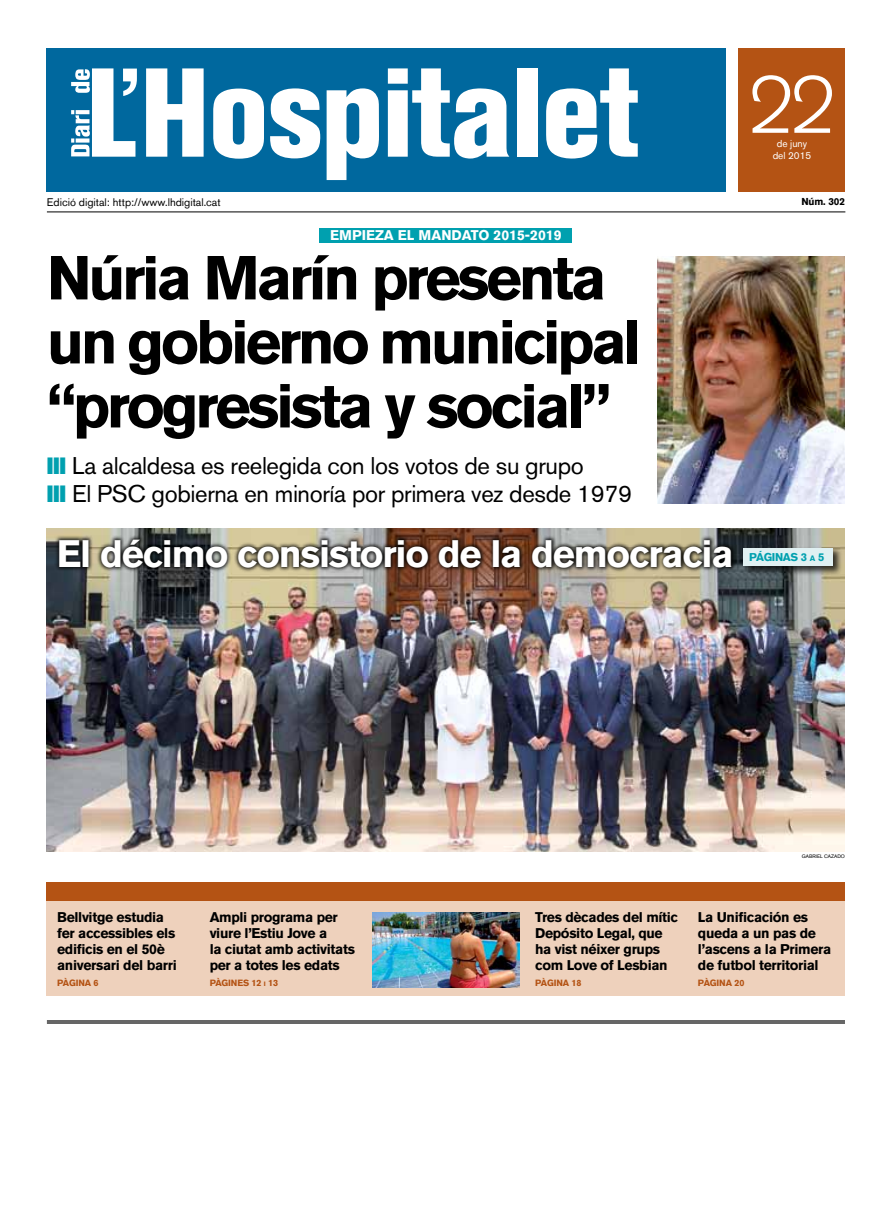
<style>
.page{position:relative;width:893px;height:1220px;background:#fff}
.page>*{position:absolute;margin:0;border:0;box-sizing:border-box;transform-origin:0 0}
.t1{font:300 80px "Akzidenz Grotesk BQ";color:#fff}
.t2{font:700 61.5px/64px "Akzidenz Grotesk BQ";letter-spacing:-.055em;color:#000}
.t3{font:700 38px "Akzidenz Grotesk BQ";letter-spacing:-.03em;color:#fff}
.t4{font:24px "Akzidenz Grotesk BQ";letter-spacing:-.015em;color:#000}
.t5{font:700 14px/16px "Akzidenz Grotesk BQ";letter-spacing:-.025em;color:#000}
.t6{font:700 14px "Akzidenz Grotesk BQ";color:#fff}
.t7{font:700 11.2px "Akzidenz Grotesk BQ";letter-spacing:-.03em;color:#00a0af}
.t8{font:11px "Akzidenz Grotesk BQ";color:#000}
.t9{font:10px/12px "Akzidenz Grotesk BQ";letter-spacing:-.005em;color:#fff;text-align:center}
.t10{font:700 10px "Akzidenz Grotesk BQ";letter-spacing:-.015em;color:#000}
.t11{font:700 9px "Akzidenz Grotesk BQ";letter-spacing:-.015em;color:#b45314}
.t12{font:5px "Akzidenz Grotesk BQ";color:#000}
.s1{font-size:7.9px}
.s2{font-size:6.3px}
</style>
<div class="page">
<hr style="left:47px;top:212px;width:798px;height:1px;background:#000">
<div style="left:738px;top:48px;width:107px;height:144px;background:#b45314"></div>
<hr style="left:47px;top:1020px;width:798px;height:4px;background:#666">
<div style="left:46px;top:48px;width:679px;height:144px;background:#00689e"></div>
<svg style="left:146px;top:68px;width:58px;height:89px"></svg>
<svg style="left:213px;top:89px;width:51px;height:70px"></svg>
<svg style="left:270px;top:88px;width:50px;height:70px"></svg>
<svg style="left:327px;top:88px;width:52px;height:92px"></svg>
<svg style="left:388px;top:68px;width:121px;height:91px"></svg>
<div style="left:517px;top:68px;width:20px;height:89px;background:#fff"></div>
<svg style="left:546px;top:68px;width:92px;height:91px"></svg>
<svg style="left:71px;top:68px;width:66px;height:89px"></svg>
<img style="left:47px;top:528px;width:798px;height:324px">
<div style="left:742px;top:547px;width:101px;height:29px;background:#000;opacity:.75"></div>
<div style="left:743px;top:548px;width:90px;height:18px;background:#e0f0f2"></div>
<div style="left:47px;top:888px;width:798px;height:108px;background:#eed1bc"></div>
<div style="left:47px;top:882px;width:798px;height:19px;background:#b45314"></div>
<img style="left:372px;top:912px;width:147px;height:76px">
<div style="left:320px;top:228px;width:252px;height:15px;background:#00a0af"></div>
<img style="left:657px;top:256px;width:188px;height:248px">
<div style="left:54px;top:534px;width:682px;height:38px;background:#000;opacity:.85"></div>
<h1 class="t1" style="left:748px;top:60px;width:90px">22</h1>
<p class="t9" style="left:773px;top:137px;width:40px">de juny del 2015</p>
<p class="t8" style="left:47px;top:195px;width:175px">Edició digital: http://www.lhdigital.cat</p>
<p class="t10" style="left:801px;top:196px;width:45px">Núm. 302</p>
<p class="t6" style="left:330px;top:227px;width:233px">EMPI EZA EL MANDATO 2015-2019</p>
<h2 class="t2" style="left:47px;top:246px;width:596px">Núria Marín presenta un gobierno municipal “progresista y social”</h2>
<h3 class="t4" style="left:72px;top:452px;width:513px">La alcaldesa es reelegida con los votos de su grupo</h3>
<h3 class="t4" style="left:72px;top:480px;width:561px">El PSC gobierna en minoría por primera vez desde 1979</h3>
<h3 class="t3" style="left:57px;top:532px;width:678px">El décimo consistorio de la democracia</h3>
<p class="t7" style="left:749px;top:551px;width:77px">págiNas 3 <span class="s1">a</span> 5</p>
<p class="t12" style="left:802px;top:853px;width:45px">gabriel cazado</p>
<p class="t5" style="left:57px;top:909px;width:121px">Bellvitge estudia fer accessibles els edificis en el 50è aniversari del barri</p>
<p class="t11" style="left:57px;top:978px;width:43px">PÀGI NA 6</p>
<p class="t5" style="left:210px;top:909px;width:147px">Ampli programa per viure l’Estiu Jove a<br>la ciutat amb activitats per a totes les edats</p>
<p class="t11" style="left:210px;top:978px;width:70px">PÀGINES 12 <span class="s2">i</span> 13</p>
<p class="t5" style="left:535px;top:909px;width:144px">Tres dècades del mític<br>Depósito Legal, que ha vist néixer grups com Love of Lesbian</p>
<p class="t11" style="left:535px;top:978px;width:48px">PÀGI NA 18</p>
<p class="t5" style="left:698px;top:909px;width:135px">La Unificación es queda a un pas de l’ascens a la Primera de futbol territorial</p>
<p class="t11" style="left:698px;top:978px;width:48px">PÀGI NA 20</p>
</div>
